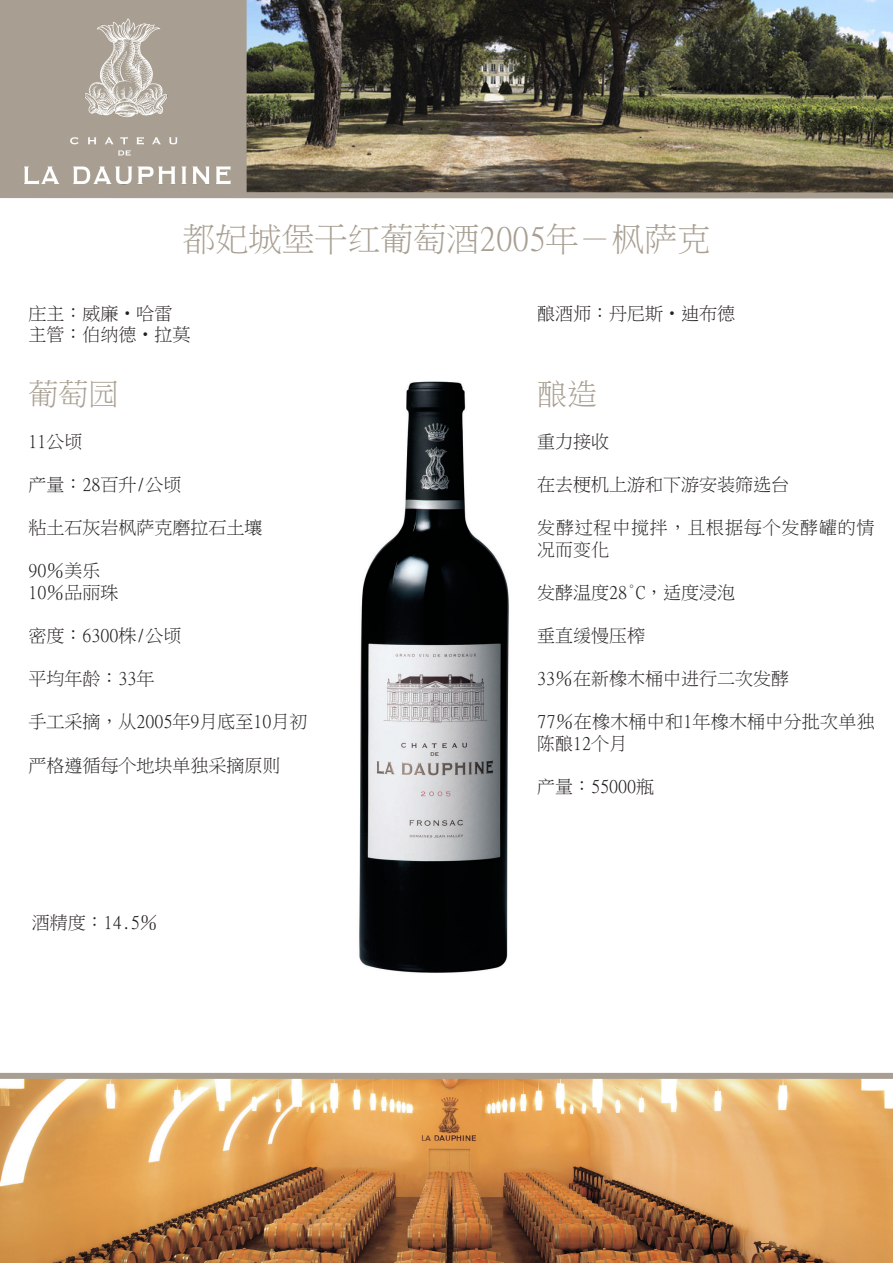
<style>
.page{position:relative;width:893px;height:1263px;background:#fff}
.page>*{position:absolute;margin:0;border:0;box-sizing:border-box;transform-origin:0 0}
.t1{font:33px "Ming Li U";color:#a89f92}
.t2{font:30px "Ming Li U";color:#a89f92}
.t3{font:18px/21.6px "Ming Li U";color:#231f20}
.t4{font:18px/21.6px "Ming Li U";letter-spacing:.045em;color:#231f20}
</style>
<div class="page">
<img style="left:247px;top:0;width:646px;height:192px">
<svg style="left:0;top:0;width:247px;height:192px;background:#aea69a"></svg>
<div style="left:0;top:192px;width:893px;height:6px;background:#a89f92"></div>
<img style="left:359px;top:381px;width:150px;height:592px">
<img style="left:0;top:1079px;width:893px;height:184px">
<div style="left:0;top:1073px;width:893px;height:6px;background:#a89f92"></div>
<p class="t1" style="left:182px;top:223px;width:530px">都妃城堡干红葡萄酒2005年－枫萨克</p>
<p class="t3" style="left:28px;top:303px;width:145px">庄主：威廉•哈雷</p>
<p class="t3" style="left:28px;top:324px;width:163px">主管：伯纳德•拉莫</p>
<p class="t2" style="left:28px;top:379px;width:91px">葡萄园</p>
<p class="t3" style="left:28px;top:430px;width:55px">11公顷</p>
<p class="t3" style="left:28px;top:473px;width:154px">产量：28百升/公顷</p>
<p class="t3" style="left:28px;top:517px;width:235px">粘土石灰岩枫萨克磨拉石土壤</p>
<p class="t3" style="left:28px;top:560px;width:73px">90％美乐</p>
<p class="t3" style="left:28px;top:581px;width:91px">10％品丽珠</p>
<p class="t3" style="left:28px;top:625px;width:154px">密度：6300株/公顷</p>
<p class="t3" style="left:28px;top:668px;width:127px">平均年龄：33年</p>
<p class="t3" style="left:28px;top:711px;width:280px">手工采摘，从2005年9月底至10月初</p>
<p class="t3" style="left:28px;top:754px;width:253px">严格遵循每个地块单独采摘原则</p>
<p class="t3" style="left:32px;top:912px;width:127px">酒精度：14.5％</p>
<p class="t3" style="left:537px;top:303px;width:199px">酿酒师：丹尼斯•迪布德</p>
<p class="t2" style="left:537px;top:379px;width:61px">酿造</p>
<p class="t3" style="left:537px;top:430px;width:73px">重力接收</p>
<p class="t3" style="left:537px;top:473px;width:254px">在去梗机上游和下游安装筛选台</p>
<p class="t4" style="left:537px;top:517px;width:339px">发酵过程中搅拌，且根据每个发酵罐的情况而变化</p>
<p class="t3" style="left:537px;top:581px;width:199px">发酵温度28°C，适度浸泡</p>
<p class="t3" style="left:537px;top:625px;width:109px">垂直缓慢压榨</p>
<p class="t3" style="left:537px;top:668px;width:254px">33％在新橡木桶中进行二次发酵</p>
<p class="t3" style="left:537px;top:711px;width:339px">77％在橡木桶中和1年橡木桶中分批次单独陈酿12个月</p>
<p class="t3" style="left:537px;top:776px;width:118px">产量：55000瓶</p>
</div>
